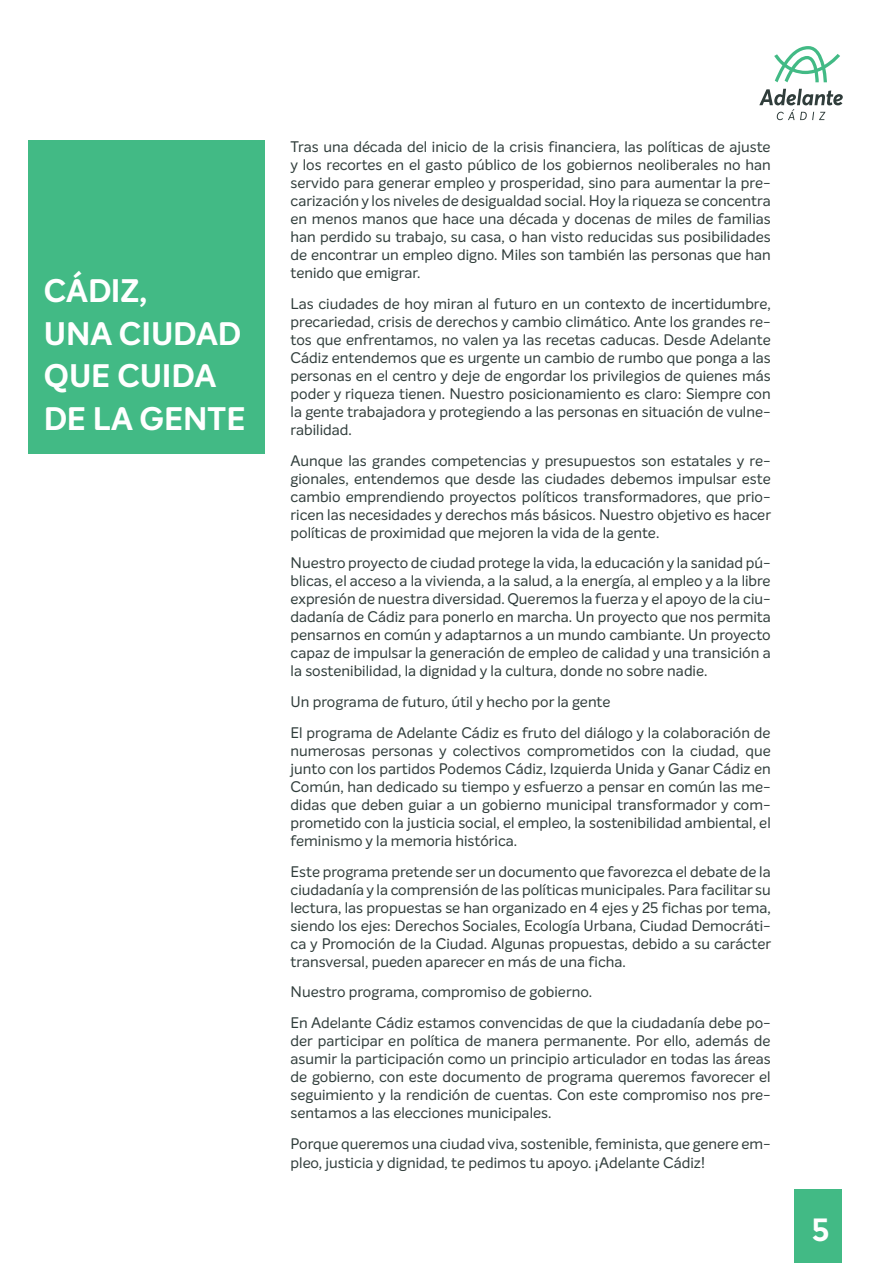
<style>
.page{position:relative;width:893px;height:1263px;background:#fff}
.page>*{position:absolute;margin:0;border:0;box-sizing:border-box;transform-origin:0 0}
.t1{font:700 31.95px/42.6px "Intelo";color:#fff}
.t2{font:700 31.5px "Intelo Alt";color:#fff}
.t3{font:15px/18px "Intelo";color:#303d3b;text-align:justify}
</style>
<div class="page">
<div style="left:794px;top:1189px;width:47px;height:74px;background:#42ba85"></div>
<svg style="left:774px;top:46px;width:66px;height:36px"></svg>
<svg style="left:759px;top:89px;width:84px;height:31px"></svg>
<div style="left:28px;top:140px;width:236px;height:314px;background:#42ba85"></div>
<h1 class="t1" style="left:44px;top:270px;width:203px">CÁDIZ,<br>UNA CIUDAD<br>QUE CUIDA<br>DE LA GENTE</h1>
<p class="t3" style="left:291px;top:138px;width:482px">Tras una década del inicio de la crisis financiera, las políticas de ajuste y los recortes en el gasto público de los gobiernos neoliberales no han servido para generar empleo y prosperidad, sino para aumentar la pre&shy;carización y los niveles de desigualdad social. Hoy la riqueza se concentra en menos manos que hace una década y docenas de miles de familias han perdido su trabajo, su casa, o han visto reducidas sus posibilidades de encontrar un empleo digno. Miles son también las personas que han tenido que emigrar.</p>
<p class="t3" style="left:291px;top:294px;width:482px">Las ciudades de hoy miran al futuro en un contexto de incertidumbre, precariedad, crisis de derechos y cambio climático. Ante los grandes re&shy;tos que enfrentamos, no valen ya las recetas caducas. Desde Adelante Cádiz entendemos que es urgente un cambio de rumbo que ponga a las personas en el centro y deje de engordar los privilegios de quienes más poder y riqueza tienen. Nuestro posicionamiento es claro: Siempre con la gente trabajadora y protegiendo a las personas en situación de vulne&shy;rabilidad.</p>
<p class="t3" style="left:291px;top:451px;width:482px">Aunque las grandes competencias y presupuestos son estatales y re&shy;gionales, entendemos que desde las ciudades debemos impulsar este cambio emprendiendo proyectos políticos transformadores, que prio&shy;ricen las necesidades y derechos más básicos. Nuestro objetivo es hacer políticas de proximidad que mejoren la vida de la gente.</p>
<p class="t3" style="left:291px;top:554px;width:482px">Nuestro proyecto de ciudad protege la vida, la educación y la sanidad pú&shy;blicas, el acceso a la vivienda, a la salud, a la energía, al empleo y a la libre expresión de nuestra diversidad. Queremos la fuerza y el apoyo de la ciu&shy;dadanía de Cádiz para ponerlo en marcha. Un proyecto que nos permita pensarnos en común y adaptarnos a un mundo cambiante. Un proyecto capaz de impulsar la generación de empleo de calidad y una transición a la sostenibilidad, la dignidad y la cultura, donde no sobre nadie.</p>
<p class="t3" style="left:291px;top:686px;width:482px;line-height:30.8px">Un programa de futuro, útil y hecho por la gente<br>El programa de Adelante Cádiz es fruto del diálogo y la colaboración de</p>
<p class="t3" style="left:291px;top:741px;width:482px">numerosas personas y colectivos comprometidos con la ciudad, que junto con los partidos Podemos Cádiz, Izquierda Unida y Ganar Cádiz en Común, han dedicado su tiempo y esfuerzo a pensar en común las me&shy;didas que deben guiar a un gobierno municipal transformador y com&shy;prometido con la justicia social, el empleo, la sostenibilidad ambiental, el feminismo y la memoria histórica.</p>
<p class="t3" style="left:291px;top:862px;width:482px">Este programa pretende ser un documento que favorezca el debate de la ciudadanía y la comprensión de las políticas municipales. Para facilitar su lectura, las propuestas se han organizado en 4 ejes y 25 fichas por tema, siendo los ejes: Derechos Sociales, Ecología Urbana, Ciudad Democráti&shy;ca y Promoción de la Ciudad. Algunas propuestas, debido a su carácter transversal, pueden aparecer en más de una ficha.</p>
<p class="t3" style="left:291px;top:977px;width:482px;line-height:30.8px">Nuestro programa, compromiso de gobierno.<br>En Adelante Cádiz estamos convencidas de que la ciudadanía debe po-</p>
<p class="t3" style="left:291px;top:1032px;width:482px">der participar en política de manera permanente. Por ello, además de asumir la participación como un principio articulador en todas las áreas de gobierno, con este documento de programa queremos favorecer el seguimiento y la rendición de cuentas. Con este compromiso nos pre&shy;sentamos a las elecciones municipales.</p>
<p class="t3" style="left:291px;top:1134px;width:482px;line-height:19.5px">Porque queremos una ciudad viva, sostenible, feminista, que genere em&shy;pleo, justicia y dignidad, te pedimos tu apoyo. ¡Adelante Cádiz!</p>
<h2 class="t2" style="left:812px;top:1210px;width:19px">5</h2>
</div>
